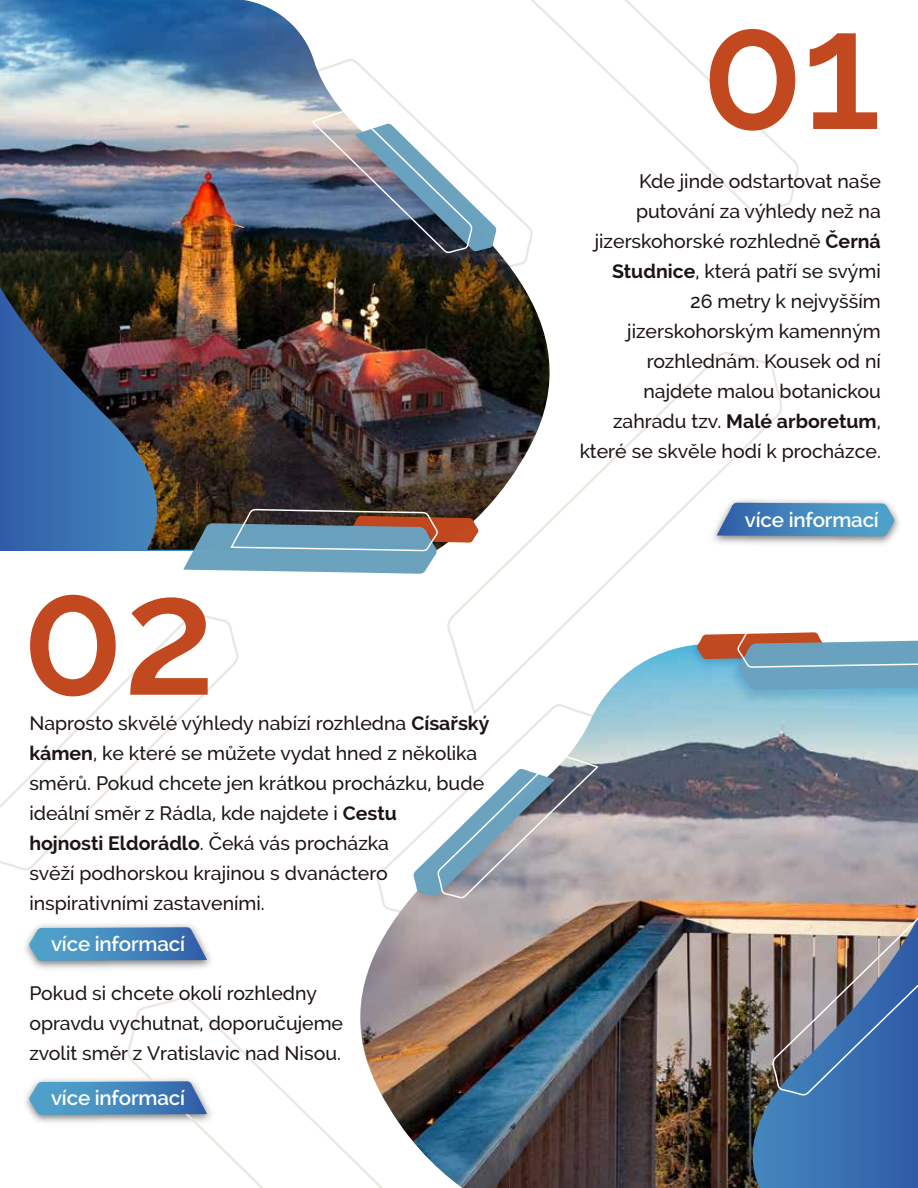
<style>
.page{position:relative;width:918px;height:1188px;background:#fff}
.page>*{position:absolute;margin:0;border:0;box-sizing:border-box;transform-origin:0 0}
.t1{font:600 167.55px "Raleway";color:#c2481f}
.t2{font:600 20.55px "Raleway";letter-spacing:-.01em;color:#fff}
.t3{font:500 19.5px/30px "Raleway";color:#1b1112}
.s1{font-weight:700}
</style>
<div class="page">
<svg style="left:450px;top:352px;width:332px;height:292px"></svg>
<svg style="left:595px;top:0;width:204px;height:213px"></svg>
<img style="left:0;top:0;width:595px;height:550px">
<img style="left:293px;top:465px;width:241px;height:135px">
<img style="left:132px;top:476px;width:362px;height:159px">
<svg style="left:183px;top:509px;width:296px;height:65px;background:#7c8c96"></svg>
<img style="left:299px;top:74px;width:250px;height:236px">
<img style="left:311px;top:109px;width:186px;height:144px">
<svg style="left:133px;top:1017px;width:181px;height:171px"></svg>
<svg style="left:0;top:611px;width:240px;height:260px"></svg>
<img style="left:314px;top:644px;width:604px;height:544px">
<img style="left:641px;top:582px;width:141px;height:135px">
<img style="left:681px;top:593px;width:237px;height:158px">
<svg style="left:697px;top:625px;width:221px;height:65px"></svg>
<img style="left:361px;top:720px;width:250px;height:235px">
<svg style="left:413px;top:754px;width:186px;height:144px"></svg>
<img style="left:772px;top:907px;width:146px;height:189px">
<img style="left:662px;top:451px;width:237px;height:141px">
<svg style="left:717px;top:503px;width:178px;height:33px;background:#508ebf"></svg>
<img style="left:25px;top:924px;width:186px;height:93px">
<svg style="left:29px;top:927px;width:178px;height:34px;background:#5390c0"></svg>
<img style="left:25px;top:1029px;width:236px;height:142px">
<svg style="left:29px;top:1081px;width:178px;height:34px;background:#5390c0"></svg>
<h1 class="t1" style="left:21px;top:539px;width:196px">02</h1>
<p class="t3" style="left:29px;top:708px;width:462px">Naprosto skvělé výhledy nabízí rozhledna <span class="s1">Císařský kámen</span>, ke které se můžete vydat hned z několika směrů. Pokud chcete jen krátkou procházku, bude ideální směr z Rádla, kde najdete i <span class="s1">Cestu<br>hojnosti Eldorádlo</span>. Čeká vás procházka<br>svěží podhorskou krajinou s dvanáctero inspirativními zastaveními.</p>
<p class="t2" style="left:51px;top:932px;width:135px">více informací</p>
<p class="t3" style="left:29px;top:978px;width:315px">Pokud si chcete okolí rozhledny opravdu vychutnat, doporučujeme zvolit směr z Vratislavic nad Nisou.</p>
<p class="t2" style="left:51px;top:1086px;width:135px">více informací</p>
<h1 class="t1" style="left:701px;top:-26px;width:181px">01</h1>
<p class="t3" style="left:580px;top:166px;width:303px;text-align:right">Kde jinde odstartovat naše putování za výhledy než na jizerskohorské rozhledně <span class="s1">Černá<br>Studnice</span>, která patří se svými<br>26 metry k nejvyšším jizerskohorským kamenným rozhlednám. Kousek od ní najdete malou botanickou zahradu tzv. <span class="s1">Malé arboretum</span>, které se skvěle hodí k procházce.</p>
<p class="t2" style="left:745px;top:508px;width:135px">více informací</p>
</div>
